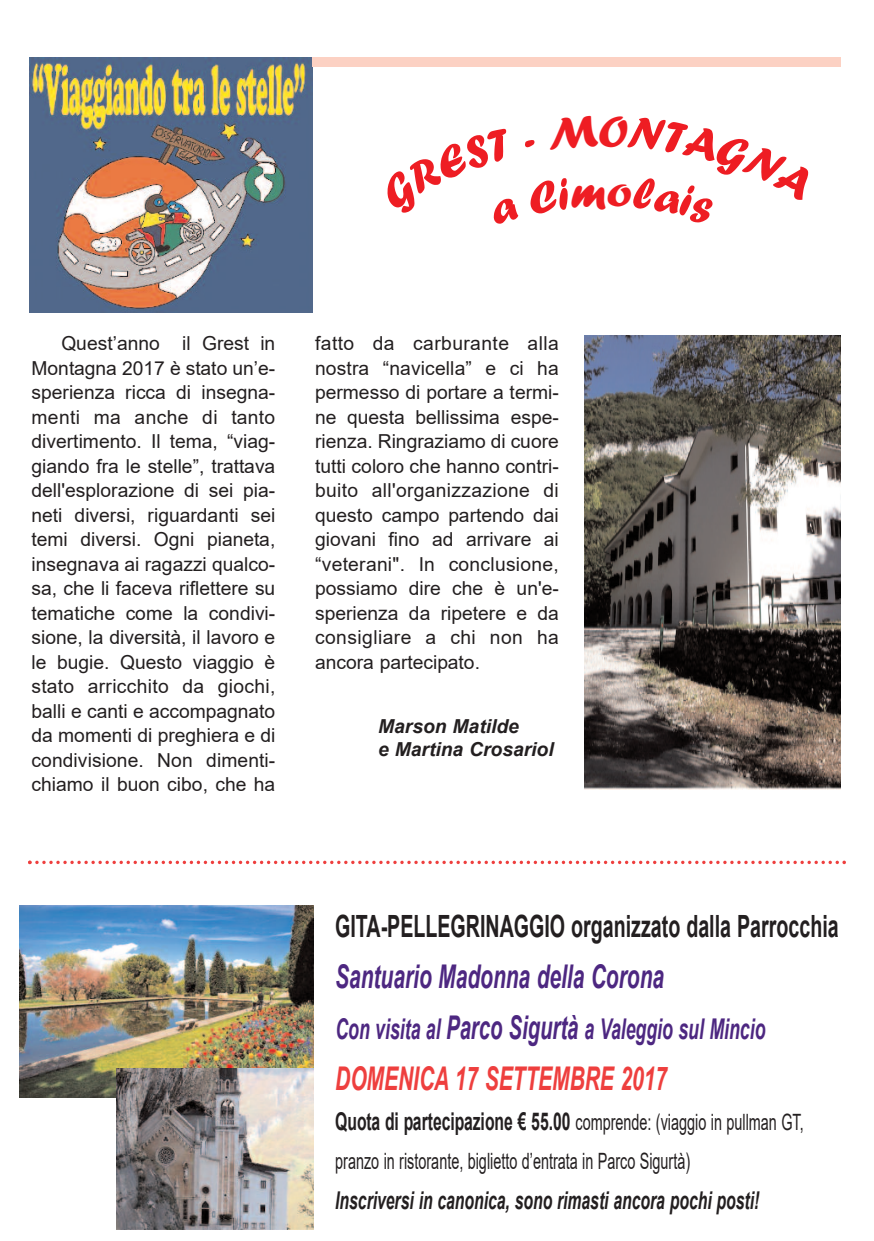
<style>
.page{position:relative;width:874px;height:1241px;background:#fff}
.page>*{position:absolute;margin:0;border:0;box-sizing:border-box;transform-origin:0 0}
.t1{font:italic 700 32.73px "Arial";color:#4d2781;scale:.64 1}
.t2{font:italic 700 32.73px "Arial";color:#ee3f3e;scale:.64 1}
.t3{font:700 30.62px "Arial";color:#231f20;scale:.64 1}
.t4{font:italic 700 28.53px "Arial";color:#4d2781;scale:.62 1}
.t5{font:italic 700 24.5px "Arial";color:#231f20;scale:.64 1}
.t6{font:22.4px/39.7px "Arial";color:#231f20;scale:.64 1}
.t7{font:19.25px/24.5px "Arial";color:#231f20;text-align:justify}
.t8{font:italic 700 19.25px/23.1px "Arial";color:#231f20}
.s1{font-size:32.73px}
.s2{font-weight:700;font-size:24.5px}
</style>
<div class="page">
<img style="left:584px;top:335px;width:256px;height:454px">
<img style="left:30px;top:57px;width:282px;height:255px">
<svg style="left:28px;top:860px;width:817px;height:4px"></svg>
<img style="left:20px;top:905px;width:293px;height:192px">
<img style="left:116px;top:1068px;width:197px;height:161px">
<div style="left:312px;top:57px;width:528px;height:10px;background:#fcd1c3"></div>
<p class="t7" style="left:32px;top:331px;width:245px;text-indent:30px">Quest’anno il Grest in Montagna 2017 è stato un’e&shy;sperienza ricca di insegna&shy;menti ma anche di tanto divertimento. Il tema, “viag&shy;giando fra le stelle”, trattava dell'esplorazione di sei pia&shy;neti diversi, riguardanti sei temi diversi. Ogni pianeta, insegnava ai ragazzi qualco&shy;sa, che li faceva riflettere su tematiche come la condivi&shy;sione, la diversità, il lavoro e le bugie. Questo viaggio è stato arricchito da giochi, balli e canti e accompagnato da momenti di preghiera e di condivisione. Non dimenti&shy;chiamo il buon cibo, che ha</p>
<p class="t7" style="left:315px;top:331px;width:245px">fatto da carburante alla nostra “navicella” e ci ha permesso di portare a termi&shy;ne questa bellissima espe&shy;rienza. Ringraziamo di cuore tutti coloro che hanno contri&shy;buito all'organizzazione di questo campo partendo dai giovani fino ad arrivare ai “veterani". In conclusione, possiamo dire che è un'e&shy;sperienza da ripetere e da consigliare a chi non ha ancora partecipato.</p>
<p class="t8" style="left:378px;top:714px;width:177px">Marson Matilde<br>e Martina Crosariol</p>
<h2 class="t3" style="left:335px;top:909px;width:787px">GITA-PELLEGRINAGGIO organizzato dalla Parrocchia</h2>
<h1 class="t1" style="left:335px;top:958px;width:515px">Santuario Madonna della Corona</h1>
<h3 class="t4" style="left:335px;top:1012px;width:695px">Con visita al <span class="s1">Parco Sigurtà</span> a Valeggio sul Mincio</h3>
<h1 class="t2" style="left:335px;top:1059px;width:519px">DOMENICA 17 SETTEMBRE 2017</h1>
<p class="t6" style="left:335px;top:1101px;width:733px"><span class="s2">Quota di partecipazione € 55.00</span> comprende: (viaggio in pullman GT, pranzo in ristorante, biglietto d’entrata in Parco Sigurtà)</p>
<p class="t5" style="left:335px;top:1186px;width:663px">Inscriversi in canonica, sono rimasti ancora pochi posti!</p>
</div>
